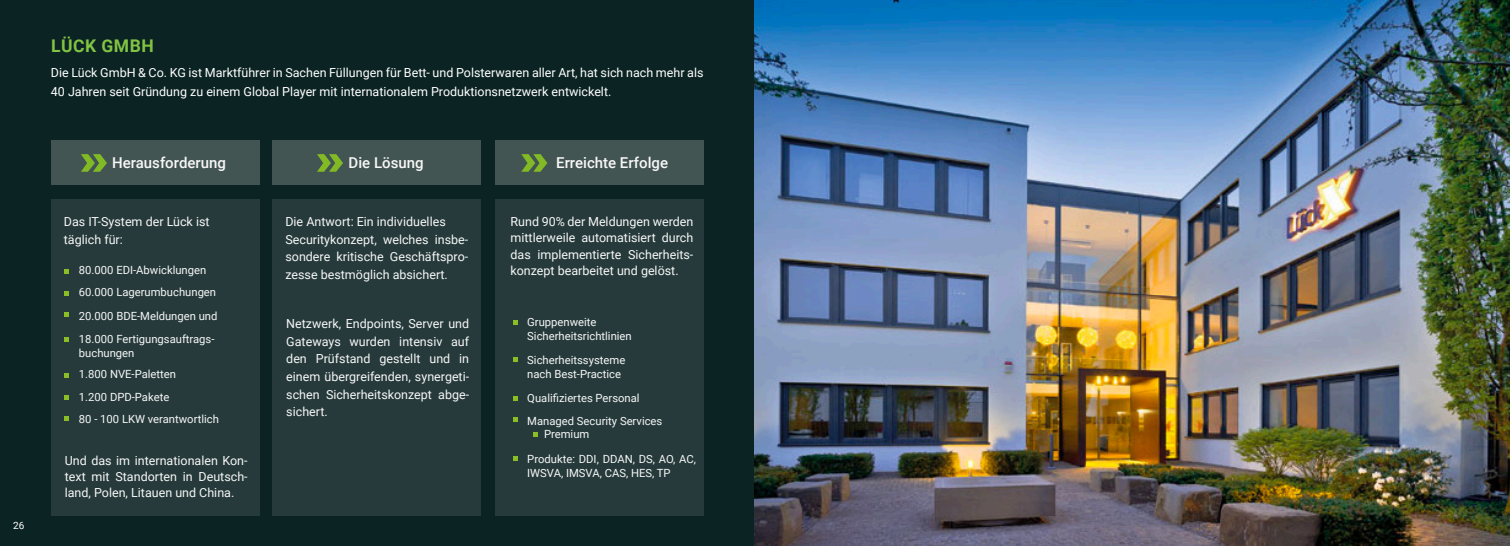
<style>
.page{position:relative;width:1510px;height:546px;background:#fff}
.page>*{position:absolute;margin:0;border:0;box-sizing:border-box;transform-origin:0 0}
.t1{font:700 17.5px "Roboto";letter-spacing:.035em;color:#81c343}
.t2{font:500 15px "Roboto";color:#f7f7f7}
.t3{font:12.5px/17.5px "Roboto";color:#f7f7f7;text-align:justify}
.t4{font:12.5px/18.8px "Roboto";color:#fff}
.t5{font:11.25px/13.8px "Roboto";color:#f7f7f7}
.t6{font:10px "Roboto";color:#fff}
</style>
<div class="page">
<div style="left:0;top:0;width:769px;height:546px;background:#0b2323"></div>
<div style="left:51px;top:199px;width:208px;height:317px;background:#263a3b"></div>
<div style="left:495px;top:199px;width:208px;height:317px;background:#263a3b"></div>
<div style="left:273px;top:199px;width:208px;height:317px;background:#263a3b"></div>
<div style="left:51px;top:140px;width:208px;height:44px;background:#435553"></div>
<div style="left:495px;top:140px;width:208px;height:44px;background:#435553"></div>
<div style="left:273px;top:140px;width:208px;height:44px;background:#435553"></div>
<svg style="left:81px;top:154px;width:26px;height:18px"></svg>
<svg style="left:317px;top:154px;width:26px;height:18px"></svg>
<svg style="left:521px;top:154px;width:26px;height:18px"></svg>
<svg style="left:513px;top:320px;width:4px;height:4px"></svg>
<svg style="left:513px;top:357px;width:4px;height:4px"></svg>
<svg style="left:513px;top:396px;width:4px;height:4px"></svg>
<svg style="left:513px;top:418px;width:4px;height:4px"></svg>
<svg style="left:513px;top:456px;width:4px;height:4px"></svg>
<svg style="left:533px;top:432px;width:4px;height:4px"></svg>
<svg style="left:65px;top:269px;width:4px;height:4px"></svg>
<svg style="left:65px;top:313px;width:4px;height:4px"></svg>
<svg style="left:65px;top:337px;width:4px;height:4px"></svg>
<svg style="left:65px;top:291px;width:4px;height:4px"></svg>
<svg style="left:65px;top:373px;width:4px;height:4px"></svg>
<svg style="left:65px;top:416px;width:4px;height:4px"></svg>
<svg style="left:65px;top:395px;width:4px;height:4px"></svg>
<img style="left:755px;top:0;width:754px;height:545px">
<p class="t6" style="left:13px;top:518px;width:13px">26</p>
<p class="t1" style="left:51px;top:34px;width:104px">LÜCK GMBH</p>
<p class="t4" style="left:51px;top:63px;width:654px">Die Lück GmbH &amp; Co. KG ist Marktführer in Sachen Füllungen für Bett- und Polsterwaren aller Art, hat sich nach mehr als<br>40 Jahren seit Gründung zu einem Global Player mit internationalem Produktionsnetzwerk entwickelt.</p>
<p class="t2" style="left:112px;top:152px;width:115px">Herausforderung</p>
<p class="t2" style="left:349px;top:152px;width:76px">Die Lösung</p>
<p class="t2" style="left:556px;top:152px;width:113px">Erreichte Erfolge</p>
<p class="t3" style="left:64px;top:212px;width:147px">Das IT-System der Lück ist</p>
<p class="t3" style="left:64px;top:230px;width:60px">täglich für:</p>
<p class="t5" style="left:79px;top:263px;width:129px">80.000 EDI-Abwicklungen</p>
<p class="t5" style="left:79px;top:308px;width:140px">20.000 BDE-Meldungen und</p>
<p class="t5" style="left:79px;top:331px;width:137px">18.000 Fertigungsauftrags-</p>
<p class="t5" style="left:79px;top:345px;width:57px">buchungen</p>
<p class="t5" style="left:79px;top:285px;width:139px">60.000 Lagerumbuchungen</p>
<p class="t5" style="left:79px;top:367px;width:99px">1.800 NVE-Paletten</p>
<p class="t5" style="left:79px;top:411px;width:142px">80 - 100 LKW verantwortlich</p>
<p class="t5" style="left:79px;top:389px;width:92px">1.200 DPD-Pakete</p>
<p class="t3" style="left:65px;top:451px;width:184px;line-height:16.2px">Und das im internationalen Kon&shy;text mit Standorten in Deutsch&shy;land, Polen, Litauen und China.</p>
<p class="t3" style="left:285px;top:212px;width:162px">Die Antwort: Ein individuelles</p>
<p class="t3" style="left:285px;top:230px;width:184px">Securitykonzept, welches insbe&shy;sondere kritische Geschäftspro&shy;zesse bestmöglich absichert.</p>
<p class="t3" style="left:286px;top:315px;width:184px">Netzwerk, Endpoints, Server und Gateways wurden intensiv auf den Prüfstand gestellt und in einem übergreifenden, synergeti&shy;schen Sicherheitskonzept abge&shy;sichert.</p>
<p class="t3" style="left:510px;top:213px;width:184px;line-height:16.2px">Rund 90% der Meldungen werden mittlerweile automatisiert durch das implementierte Sicherheits&shy;konzept bearbeitet und gelöst.</p>
<p class="t5" style="left:527px;top:314px;width:71px">Gruppenweite</p>
<p class="t5" style="left:527px;top:328px;width:106px">Sicherheitsrichtlinien</p>
<p class="t5" style="left:527px;top:352px;width:100px">Sicherheitssysteme</p>
<p class="t5" style="left:527px;top:366px;width:95px">nach Best-Practice</p>
<p class="t5" style="left:527px;top:391px;width:114px">Qualifiziertes Personal</p>
<p class="t5" style="left:527px;top:413px;width:137px">Managed Security Services</p>
<p class="t5" style="left:544px;top:427px;width:47px">Premium</p>
<p class="t5" style="left:527px;top:451px;width:170px">Produkte: DDI, DDAN, DS, AO, AC,<br>IWSVA, IMSVA, CAS, HES, TP</p>
</div>
